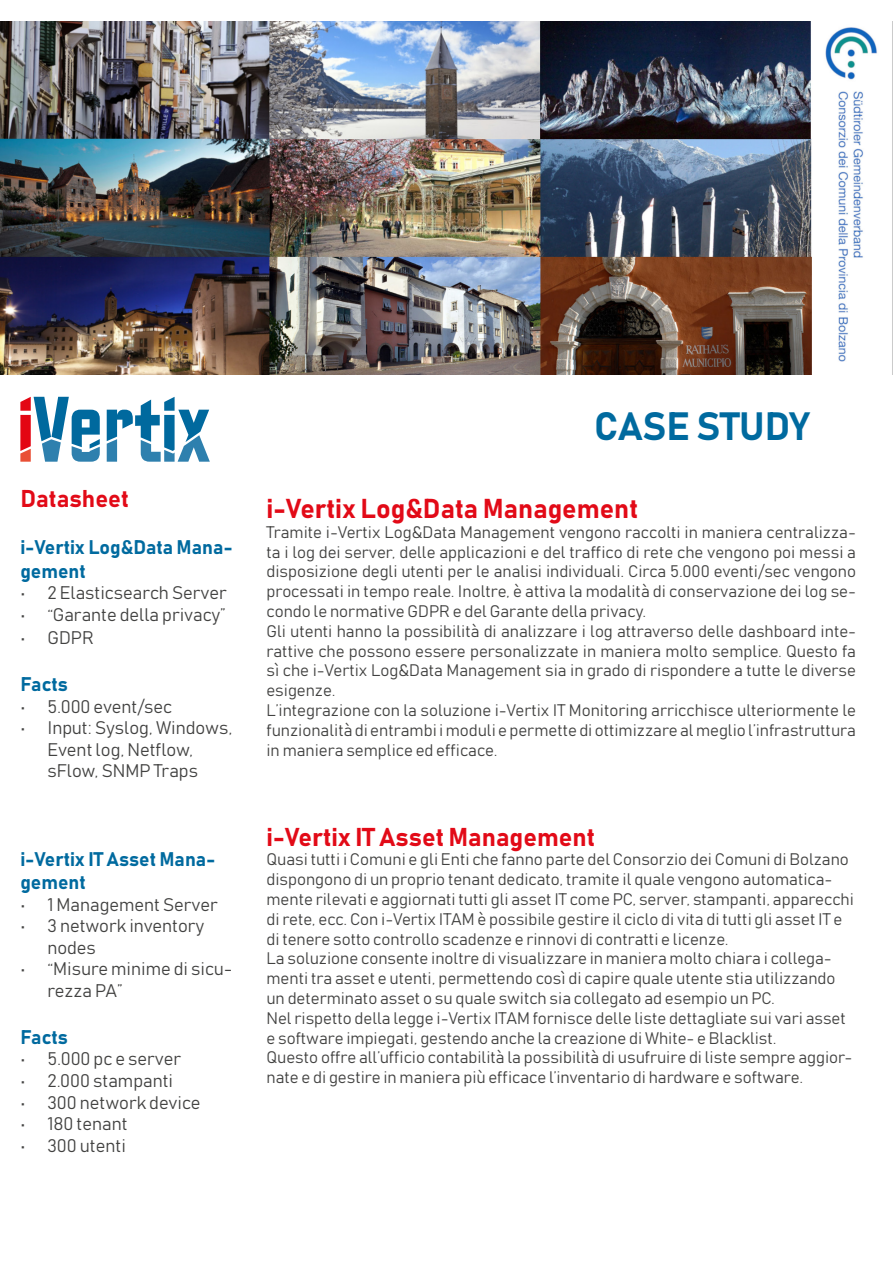
<style>
.page{position:relative;width:893px;height:1263px;background:#fff}
.page>*{position:absolute;margin:0;border:0;box-sizing:border-box;transform-origin:0 0}
.t1{font:39px "Bahnschrift";color:#006a9f}
.t2{font:27px "Bahnschrift";color:#e20a17}
.t3{font:25.5px "Bahnschrift";color:#e20a17}
.t4{font:24px "Bahnschrift";color:#e20a17}
.t5{font:19.5px/23.4px "Bahnschrift";color:#006a9f}
.t6{font:18px/21.6px "Bahnschrift";color:#424241}
.t7{font:16.5px/19.8px "Bahnschrift";color:#424241}
</style>
<div class="page">
<img style="left:0;top:21px;width:893px;height:353px">
<svg style="left:107px;top:397px;width:103px;height:65px"></svg>
<svg style="left:20px;top:397px;width:80px;height:65px"></svg>
<h3 class="t4" style="left:20px;top:484px;width:110px">Datasheet</h3>
<p class="t5" style="left:20px;top:535px;width:214px">i-Vertix Log&amp;Data Mana&shy;gement</p>
<p class="t6" style="left:20px;top:582px;width:208px">• 2 Elasticsearch Server</p>
<p class="t6" style="left:20px;top:603px;width:207px">• “Garante della privacy”</p>
<p class="t6" style="left:20px;top:627px;width:75px">• GDPR</p>
<p class="t5" style="left:20px;top:672px;width:49px">Facts</p>
<p class="t6" style="left:20px;top:695px;width:153px">• 5.000 event/sec</p>
<p class="t6" style="left:47px;top:717px;width:187px;text-indent:-27px">• Input: Syslog, Windows,<br>Event log, Netflow, sFlow, SNMP Traps</p>
<p class="t5" style="left:20px;top:847px;width:197px">i-Vertix IT Asset Mana&shy;gement</p>
<p class="t6" style="left:20px;top:893px;width:199px">• 1 Management Server</p>
<p class="t6" style="left:47px;top:915px;width:158px;text-indent:-27px">• 3 network inventory nodes</p>
<p class="t6" style="left:47px;top:958px;width:187px;text-indent:-27px">• “Misure minime di sicu&shy;rezza PA”</p>
<p class="t5" style="left:20px;top:1025px;width:49px">Facts</p>
<p class="t6" style="left:20px;top:1048px;width:162px">• 5.000 pc e server</p>
<p class="t6" style="left:20px;top:1069px;width:154px">• 2.000 stampanti</p>
<p class="t6" style="left:20px;top:1091px;width:182px">• 300 network device</p>
<p class="t6" style="left:20px;top:1113px;width:109px">• 180 tenant</p>
<p class="t6" style="left:20px;top:1134px;width:107px">• 300 utenti</p>
<h1 class="t1" style="left:594px;top:401px;width:217px">CASE STUDY</h1>
<h2 class="t2" style="left:266px;top:491px;width:373px">i-Vertix Log&amp;Data Management</h2>
<p class="t7" style="left:266px;top:522px;width:591px">Tramite i-Vertix Log&amp;Data Management vengono raccolti in maniera centralizza&shy;ta i log dei server, delle applicazioni e del traffico di rete che vengono poi messi a disposizione degli utenti per le analisi individuali. Circa 5.000 eventi/sec vengono processati in tempo reale. Inoltre, è attiva la modalità di conservazione dei log se&shy;condo le normative GDPR e del Garante della privacy.<br>Gli utenti hanno la possibilità di analizzare i log attraverso delle dashboard inte&shy;rattive che possono essere personalizzate in maniera molto semplice. Questo fa sì che i-Vertix Log&amp;Data Management sia in grado di rispondere a tutte le diverse esigenze.<br>L’integrazione con la soluzione i-Vertix IT Monitoring arricchisce ulteriormente le funzionalità di entrambi i moduli e permette di ottimizzare al meglio l’infrastruttura in maniera semplice ed efficace.</p>
<h3 class="t3" style="left:266px;top:820px;width:330px">i-Vertix IT Asset Management</h3>
<p class="t7" style="left:266px;top:849px;width:589px">Quasi tutti i Comuni e gli Enti che fanno parte del Consorzio dei Comuni di Bolzano dispongono di un proprio tenant dedicato, tramite il quale vengono automatica&shy;mente rilevati e aggiornati tutti gli asset IT come PC, server, stampanti, apparecchi di rete, ecc. Con i-Vertix ITAM è possibile gestire il ciclo di vita di tutti gli asset IT e di tenere sotto controllo scadenze e rinnovi di contratti e licenze.<br>La soluzione consente inoltre di visualizzare in maniera molto chiara i collega&shy;menti tra asset e utenti, permettendo così di capire quale utente stia utilizzando un determinato asset o su quale switch sia collegato ad esempio un PC.<br>Nel rispetto della legge i-Vertix ITAM fornisce delle liste dettagliate sui vari asset e software impiegati, gestendo anche la creazione di White- e Blacklist.<br>Questo offre all’ufficio contabilità la possibilità di usufruire di liste sempre aggior&shy;nate e di gestire in maniera più efficace l’inventario di hardware e software.</p>
</div>
